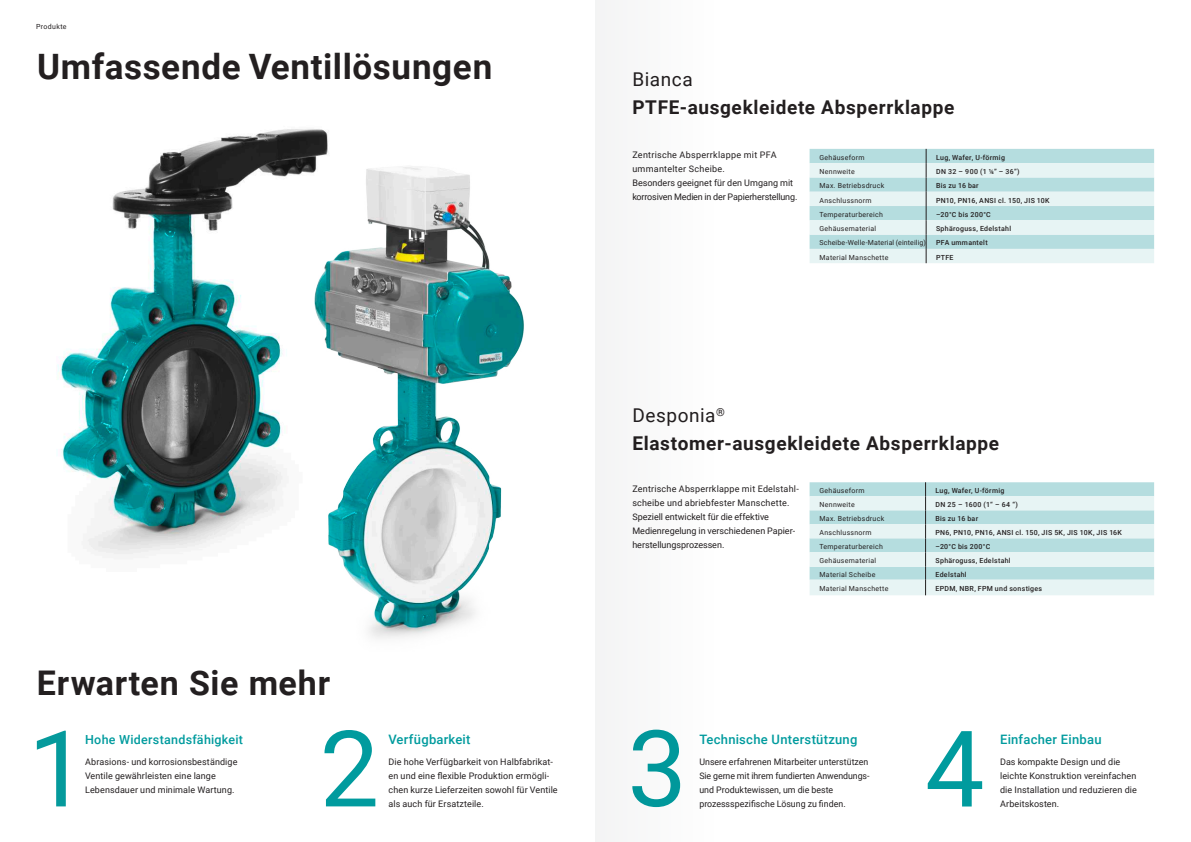
<style>
.page{position:relative;width:1191px;height:842px;background:#fff}
.page>*{position:absolute;margin:0;border:0;box-sizing:border-box;transform-origin:0 0}
.t1{font:700 35px "Roboto";letter-spacing:.02em;color:#231f20}
.t2{font:700 34px "Roboto";letter-spacing:.02em;color:#231f20}
.t3{font:700 19px/28px "Roboto";letter-spacing:.035em;color:#231f20}
.t4{font:19px "Roboto";letter-spacing:.03em;color:#231f20}
.t5{font:500 13px "Roboto";letter-spacing:.02em;color:#009b9e}
.t6{font:500 12.5px "Roboto";letter-spacing:.02em;color:#009b9e}
.t7{font:9px/14px "Roboto";letter-spacing:.01em;color:#231f20}
.t8{font:500 7px "Roboto";letter-spacing:.04em;color:#231f20}
.t9{font:7px "Roboto";letter-spacing:.04em;color:#231f20}
.t10{font:7px "Roboto";letter-spacing:.02em;color:#231f20}
.s1{font-weight:400}
</style>
<div class="page">
<img style="left:57px;top:129px;width:271px;height:430px">
<img style="left:293px;top:133px;width:231px;height:506px">
<svg style="left:37px;top:731px;width:29px;height:75px"></svg>
<svg style="left:324px;top:730px;width:51px;height:76px"></svg>
<svg style="left:927px;top:731px;width:55px;height:75px"></svg>
<svg style="left:809px;top:149px;width:345px;height:114px;background:#cde7e8"></svg>
<svg style="left:809px;top:482px;width:345px;height:113px;background:#cfe9ea"></svg>
<div style="left:595px;top:0;width:119px;height:842px;background:#f9f9f9"></div>
<p class="t9" style="left:36px;top:21px;width:32px">Produkte</p>
<h1 class="t1" style="left:37px;top:42px;width:457px">Umfassende Ventillösungen</h1>
<h2 class="t2" style="left:37px;top:659px;width:295px">Erwarten Sie mehr</h2>
<h3 class="t6" style="left:85px;top:731px;width:159px">Hohe Widerstandsfähigkeit</h3>
<p class="t7" style="left:85px;top:754px;width:154px">Abrasions- und korrosionsbeständige<br>Ventile gewährleisten eine lange<br>Lebensdauer und minimale Wartung.</p>
<h3 class="t5" style="left:388px;top:730px;width:84px">Verfügbarkeit</h3>
<p class="t7" style="left:388px;top:754px;width:171px">Die hohe Verfügbarkeit von Halbfabrikat&shy;en und eine flexible Produktion ermögli&shy;chen kurze Lieferzeiten sowohl für Ventile als auch für Ersatzteile.</p>
<h3 class="t4" style="left:632px;top:66px;width:62px">Bianca</h3>
<h3 class="t3" style="left:632px;top:92px;width:324px">PTFE-ausgekleidete Absperrklappe</h3>
<p class="t9" style="left:819px;top:152px;width:46px">Gehäuseform</p>
<p class="t8" style="left:936px;top:152px;width:70px">Lug, Wafer, U-förmig</p>
<p class="t9" style="left:819px;top:167px;width:37px">Nennweite</p>
<p class="t8" style="left:936px;top:167px;width:85px">DN 32 – 900 (1 ¼” – 36”)</p>
<p class="t9" style="left:819px;top:181px;width:66px">Max. Betriebsdruck</p>
<p class="t8" style="left:936px;top:181px;width:44px">Bis zu 16 bar</p>
<p class="t9" style="left:819px;top:195px;width:54px">Anschlussnorm</p>
<p class="t8" style="left:936px;top:195px;width:115px">PN10, PN16, ANSI cl. 150, JIS 10K</p>
<p class="t9" style="left:819px;top:209px;width:65px">Temperaturbereich</p>
<p class="t8" style="left:936px;top:209px;width:56px">–20°C bis 200°C</p>
<p class="t9" style="left:819px;top:224px;width:58px">Gehäusematerial</p>
<p class="t8" style="left:936px;top:224px;width:77px">Sphäroguss, Edelstahl</p>
<p class="t10" style="left:819px;top:237px;width:108px">Scheibe-Welle-Material (einteilig)</p>
<p class="t8" style="left:936px;top:238px;width:53px">PFA ummantelt</p>
<p class="t9" style="left:819px;top:252px;width:70px">Material Manschette</p>
<p class="t8" style="left:936px;top:252px;width:19px">PTFE</p>
<p class="t7" style="left:632px;top:147px;width:166px">Zentrische Absperrklappe mit PFA ummantelter Scheibe.<br>Besonders geeignet für den Umgang mit korrosiven Medien in der Papierherstellung.</p>
<h3 class="t3" style="left:632px;top:400px;width:368px"><span class="s1">Desponia</span><sup>®<br></sup>Elastomer-ausgekleidete Absperrklappe</h3>
<p class="t9" style="left:819px;top:486px;width:46px">Gehäuseform</p>
<p class="t8" style="left:935px;top:486px;width:70px">Lug, Wafer, U-förmig</p>
<p class="t9" style="left:819px;top:500px;width:37px">Nennweite</p>
<p class="t8" style="left:935px;top:500px;width:84px">DN 25 – 1600 (1“ – 64 “)</p>
<p class="t9" style="left:819px;top:514px;width:66px">Max. Betriebsdruck</p>
<p class="t8" style="left:935px;top:514px;width:44px">Bis zu 16 bar</p>
<p class="t9" style="left:819px;top:528px;width:54px">Anschlussnorm</p>
<p class="t8" style="left:935px;top:528px;width:188px">PN6, PN10, PN16, ANSI cl. 150, JIS 5K, JIS 10K, JIS 16K</p>
<p class="t9" style="left:819px;top:542px;width:65px">Temperaturbereich</p>
<p class="t8" style="left:935px;top:542px;width:56px">–20°C bis 200°C</p>
<p class="t9" style="left:819px;top:556px;width:58px">Gehäusematerial</p>
<p class="t8" style="left:935px;top:556px;width:77px">Sphäroguss, Edelstahl</p>
<p class="t9" style="left:819px;top:569px;width:57px">Material Scheibe</p>
<p class="t8" style="left:935px;top:569px;width:33px">Edelstahl</p>
<p class="t9" style="left:819px;top:584px;width:70px">Material Manschette</p>
<p class="t8" style="left:935px;top:584px;width:108px">EPDM, NBR, FPM und sonstiges</p>
<p class="t7" style="left:632px;top:481px;width:168px">Zentrische Absperrklappe mit Edelstahl&shy;scheibe und abriebfester Manschette.<br>Speziell entwickelt für die effektive Medienregelung in verschiedenen Papier&shy;herstellungsprozessen.</p>
<h3 class="t5" style="left:699px;top:730px;width:160px">Technische Unterstützung</h3>
<p class="t7" style="left:699px;top:754px;width:172px">Unsere erfahrenen Mitarbeiter unterstützen Sie gerne mit ihrem fundierten Anwendungs&shy;und Produktewissen, um die beste prozessspezifische Lösung zu finden.</p>
<h3 class="t5" style="left:1000px;top:730px;width:103px">Einfacher Einbau</h3>
<p class="t7" style="left:1000px;top:754px;width:138px">Das kompakte Design und die leichte Konstruktion vereinfachen die Installation und reduzieren die<br>Arbeitskosten.</p>
</div>
